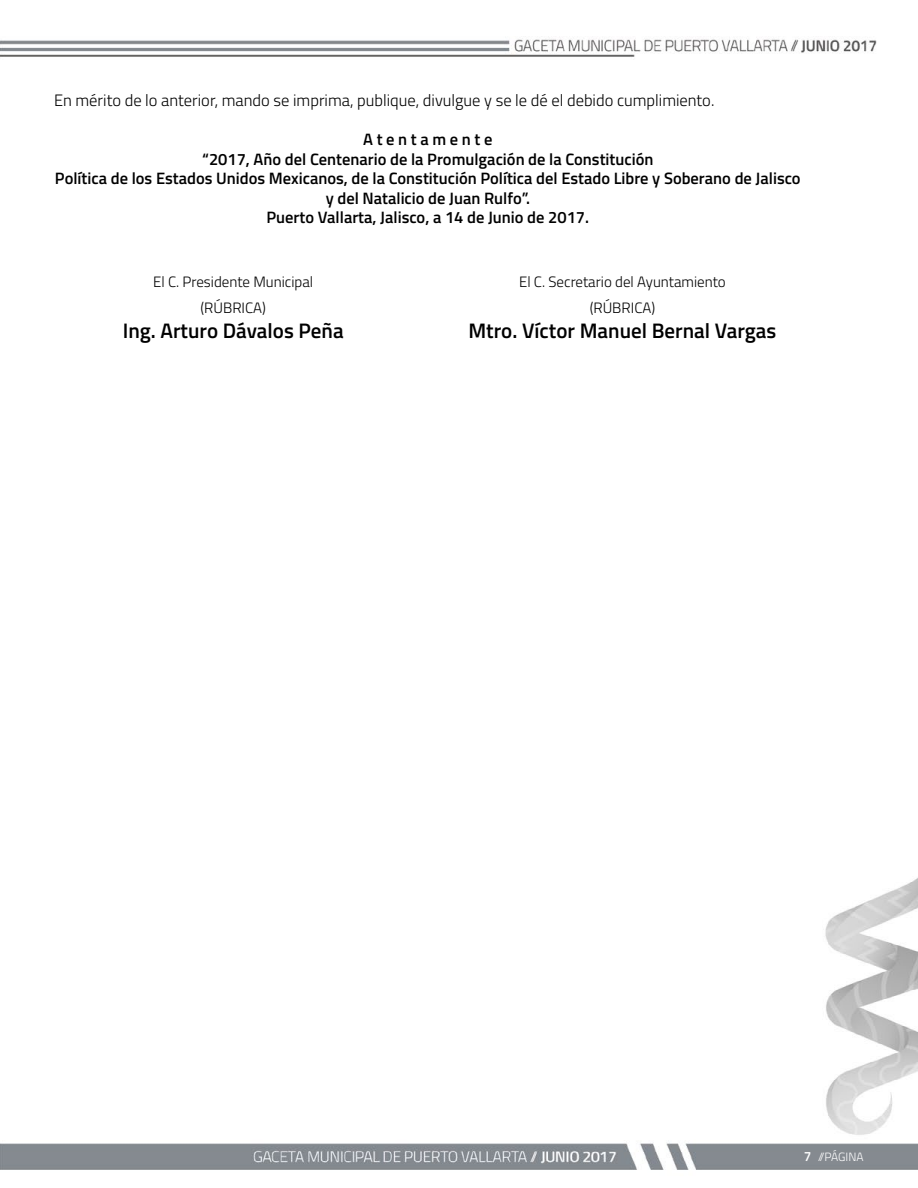
<style>
.page{position:relative;width:918px;height:1188px;background:#fff}
.page>*{position:absolute;margin:0;border:0;box-sizing:border-box;transform-origin:0 0}
.t1{font:600 21px "Titillium Web";color:#000}
.t2{font:600 16.5px/19.5px "Titillium Web";color:#000;text-align:center}
.t3{font:300 16.5px "Titillium Web";color:#000}
.t4{font:300 15px/25.2px "Titillium Web";color:#000;text-align:center}
.t5{font:300 12px "Titillium Web";color:#fff}
.s1{font-weight:600;font-size:13.5px}
</style>
<div class="page">
<img style="left:0;top:38px;width:918px;height:1132px">
<p class="t3" style="left:54px;top:88px;width:662px">En mérito de lo anterior, mando se imprima, publique, divulgue y se le dé el debido cumplimiento.</p>
<p class="t2" style="left:55px;top:129px;width:747px">A t e n t a m e n t e<br>“2017, Año del Centenario de la Promulgación de la Constitución<br>Política de los Estados Unidos Mexicanos, de la Constitución Política del Estado Libre y Soberano de Jalisco y del Natalicio de Juan Rulfo”.<br>Puerto Vallarta, Jalisco, a 14 de Junio de 2017.</p>
<p class="t4" style="left:153px;top:269px;width:162px">El C. Presidente Municipal (RÚBRICA)</p>
<p class="t1" style="left:123px;top:315px;width:223px">Ing. Arturo Dávalos Peña</p>
<p class="t4" style="left:519px;top:269px;width:208px">El C. Secretario del Ayuntamiento (RÚBRICA)</p>
<p class="t1" style="left:468px;top:315px;width:310px">Mtro. Víctor Manuel Bernal Vargas</p>
<p class="t5" style="left:804px;top:1148px;width:61px"><span class="s1">7</span> //PÁGINA</p>
</div>
